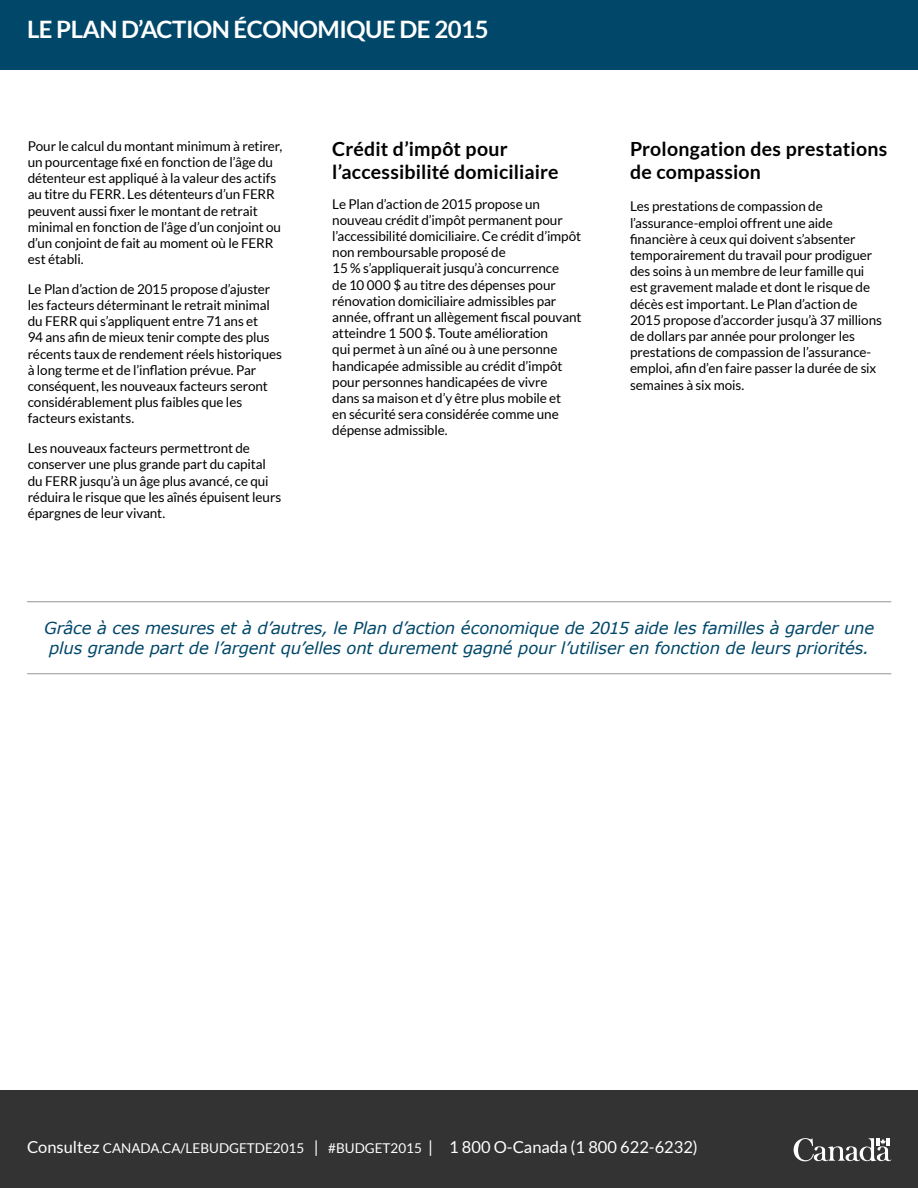
<style>
.page{position:relative;width:918px;height:1188px;background:#fff}
.page>*{position:absolute;margin:0;border:0;box-sizing:border-box;transform-origin:0 0}
.t1{font:700 24px "Lato";letter-spacing:-.02em;color:#fff}
.t2{font:700 19.5px/23.4px "Lato";letter-spacing:.01em;color:#000}
.t3{font:italic 16.5px/19.8px "Verdana";letter-spacing:-.015em;color:#014769;text-align:center}
.t4{font:16.5px "Lato";color:#fff}
.t5{font:13.5px/16.2px "Lato";letter-spacing:-.005em;color:#000}
.s1{font-size:13.5px}
</style>
<div class="page">
<div style="left:0;top:0;width:918px;height:70px;background:#014769"></div>
<div style="left:0;top:1090px;width:918px;height:98px;background:#333334"></div>
<svg style="left:793px;top:1138px;width:99px;height:23px"></svg>
<hr style="left:27px;top:601px;width:864px;height:1px;background:#939598">
<hr style="left:27px;top:674px;width:864px;height:1px;background:#939598">
<h1 class="t1" style="left:27px;top:15px;width:463px">Le Plan d’action économique de 2015</h1>
<p class="t5" style="left:28px;top:138px;width:256px">Pour le calcul du montant minimum à retirer, un pourcentage fixé en fonction de l’âge du détenteur est appliqué à la valeur des actifs au titre du FERR. Les détenteurs d’un FERR peuvent aussi fixer le montant de retrait minimal en fonction de l’âge d’un conjoint ou d’un conjoint de fait au moment où le FERR est établi.</p>
<p class="t5" style="left:28px;top:281px;width:256px">Le Plan d’action de 2015 propose d’ajuster les facteurs déterminant le retrait minimal du FERR qui s’appliquent entre 71 ans et<br>94 ans afin de mieux tenir compte des plus récents taux de rendement réels historiques à long terme et de l’inflation prévue. Par conséquent, les nouveaux facteurs seront considérablement plus faibles que les facteurs existants.</p>
<p class="t5" style="left:28px;top:440px;width:255px">Les nouveaux facteurs permettront de conserver une plus grande part du capital du FERR jusqu’à un âge plus avancé, ce qui réduira le risque que les aînés épuisent leurs épargnes de leur vivant.</p>
<h2 class="t2" style="left:332px;top:136px;width:228px">Crédit d’impôt pour l’accessibilité domiciliaire</h2>
<p class="t5" style="left:332px;top:196px;width:251px">Le Plan d’action de 2015 propose un nouveau crédit d’impôt permanent pour l’accessibilité domiciliaire. Ce crédit d’impôt non remboursable proposé de<br>15 % s’appliquerait jusqu’à concurrence<br>de 10 000 $ au titre des dépenses pour rénovation domiciliaire admissibles par année, offrant un allègement fiscal pouvant atteindre 1 500 $. Toute amélioration<br>qui permet à un aîné ou à une personne handicapée admissible au crédit d’impôt pour personnes handicapées de vivre<br>dans sa maison et d’y être plus mobile et<br>en sécurité sera considérée comme une dépense admissible.</p>
<h2 class="t2" style="left:630px;top:136px;width:259px">Prolongation des prestations de compassion</h2>
<p class="t5" style="left:630px;top:198px;width:254px">Les prestations de compassion de l’assurance-emploi offrent une aide financière à ceux qui doivent s’absenter temporairement du travail pour prodiguer des soins à un membre de leur famille qui est gravement malade et dont le risque de décès est important. Le Plan d’action de 2015 propose d’accorder jusqu’à 37 millions de dollars par année pour prolonger les prestations de compassion de l’assurance&shy;emploi, afin d’en faire passer la durée de six semaines à six mois.</p>
<p class="t3" style="left:44px;top:618px;width:832px">Grâce à ces mesures et à d’autres, le Plan d’action économique de 2015 aide les familles à garder une plus grande part de l’argent qu’elles ont durement gagné pour l’utiliser en fonction de leurs priorités.</p>
<p class="t4" style="left:27px;top:1137px;width:672px">Consultez <span class="s1">CANADA.CA/LEBUDGETDE2015</span> | <span class="s1">#BUDGET2015</span> | 1 800 O-Canada (1 800 622-6232)</p>
</div>
